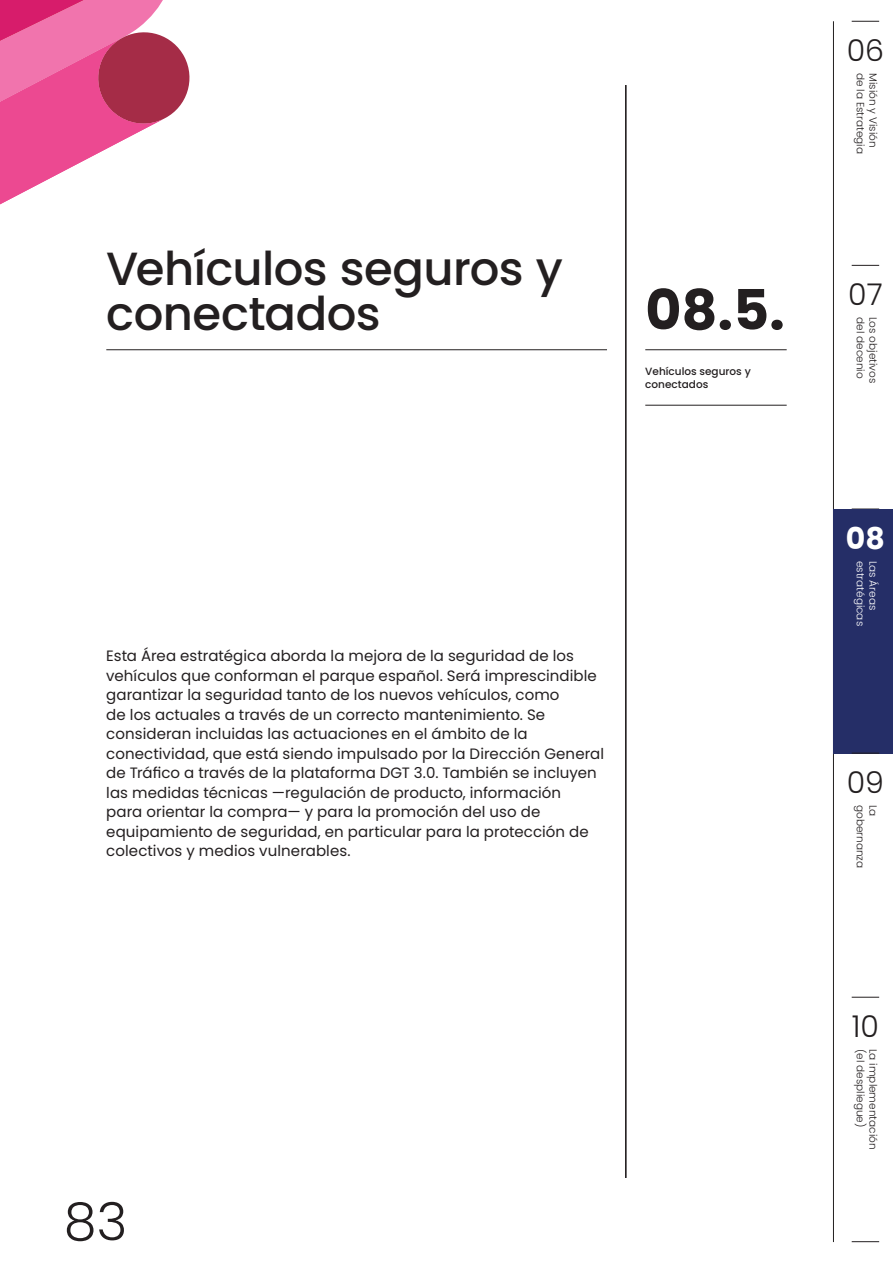
<style>
.page{position:relative;width:893px;height:1263px;background:#fff}
.page>*{position:absolute;margin:0;border:0;box-sizing:border-box;transform-origin:0 0}
.t1{font:700 55.5px "Poppins";color:#231f20}
.t2{font:300 52.5px "Poppins";color:#231f20}
.t3{font:500 46.5px/45px "Poppins";letter-spacing:-.015em;color:#231f20}
.t4{font:300 30px "Poppins";color:#231f20}
.t5{font:700 30px "Poppins";color:#fff}
.t6{font:15px/19.5px "Poppins";letter-spacing:.005em;color:#231f20}
.t7{font:300 10.5px "Poppins";color:#231f20}
.t8{font:500 10.5px/12.6px "Poppins";color:#231f20}
.t9{font:300 10.5px "Poppins";color:#fff}
</style>
<div class="page">
<svg style="left:852px;top:21px;width:27px;height:1px"></svg>
<svg style="left:852px;top:265px;width:27px;height:1px"></svg>
<svg style="left:852px;top:997px;width:27px;height:1px"></svg>
<svg style="left:852px;top:1241px;width:27px;height:1px"></svg>
<hr style="left:833px;top:21px;width:1px;height:1221px;background:#231f20">
<div style="left:834px;top:509px;width:59px;height:244px;background:#252e67"></div>
<svg style="left:852px;top:753px;width:27px;height:1px"></svg>
<hr style="left:625px;top:85px;width:1px;height:1093px;background:#231f20">
<hr style="left:106px;top:349px;width:501px;height:1px;background:#231f20">
<hr style="left:645px;top:349px;width:142px;height:1px;background:#231f20">
<hr style="left:645px;top:405px;width:142px;height:1px;background:#231f20">
<svg style="left:0;top:0;width:190px;height:205px"></svg>
<p class="t3" style="left:106px;top:246px;width:458px">Vehículos seguros y conectados</p>
<p class="t1" style="left:645px;top:278px;width:141px">08.5.</p>
<p class="t8" style="left:645px;top:365px;width:107px">Vehículos seguros y conectados</p>
<p class="t6" style="left:106px;top:646px;width:499px">Esta Área estratégica aborda la mejora de la seguridad de los vehículos que conforman el parque español. Será imprescindible garantizar la seguridad tanto de los nuevos vehículos, como<br>de los actuales a través de un correcto mantenimiento. Se consideran incluidas las actuaciones en el ámbito de la conectividad, que está siendo impulsado por la Dirección General de Tráfico a través de la plataforma DGT 3.0. También se incluyen las medidas técnicas —regulación de producto, información<br>para orientar la compra— y para la promoción del uso de equipamiento de seguridad, en particular para la protección de colectivos y medios vulnerables.</p>
<h2 class="t2" style="left:64px;top:1191px;width:65px">83</h2>
<h3 class="t4" style="left:847px;top:33px;width:39px">06</h3>
<p class="t7" style="left:867px;top:73px;width:82px;rotate:90deg">de la Estrategia</p>
<p class="t7" style="left:879px;top:73px;width:76px;rotate:90deg">Misión y Visión</p>
<h3 class="t4" style="left:848px;top:278px;width:36px">07</h3>
<p class="t7" style="left:867px;top:317px;width:63px;rotate:90deg">del decenio</p>
<p class="t7" style="left:879px;top:317px;width:68px;rotate:90deg">Los objetivos</p>
<p class="t5" style="left:846px;top:521px;width:40px">08</p>
<p class="t9" style="left:867px;top:561px;width:67px;rotate:90deg">estratégicas</p>
<p class="t9" style="left:879px;top:561px;width:51px;rotate:90deg">Las Áreas</p>
<h3 class="t4" style="left:847px;top:765px;width:39px">09</h3>
<p class="t7" style="left:867px;top:805px;width:65px;rotate:90deg">gobernanza</p>
<p class="t7" style="left:879px;top:805px;width:13px;rotate:90deg">La</p>
<h3 class="t4" style="left:852px;top:1009px;width:29px">10</h3>
<p class="t7" style="left:867px;top:1049px;width:80px;rotate:90deg">(el despliegue)</p>
<p class="t7" style="left:879px;top:1049px;width:102px;rotate:90deg">La implementación</p>
</div>
